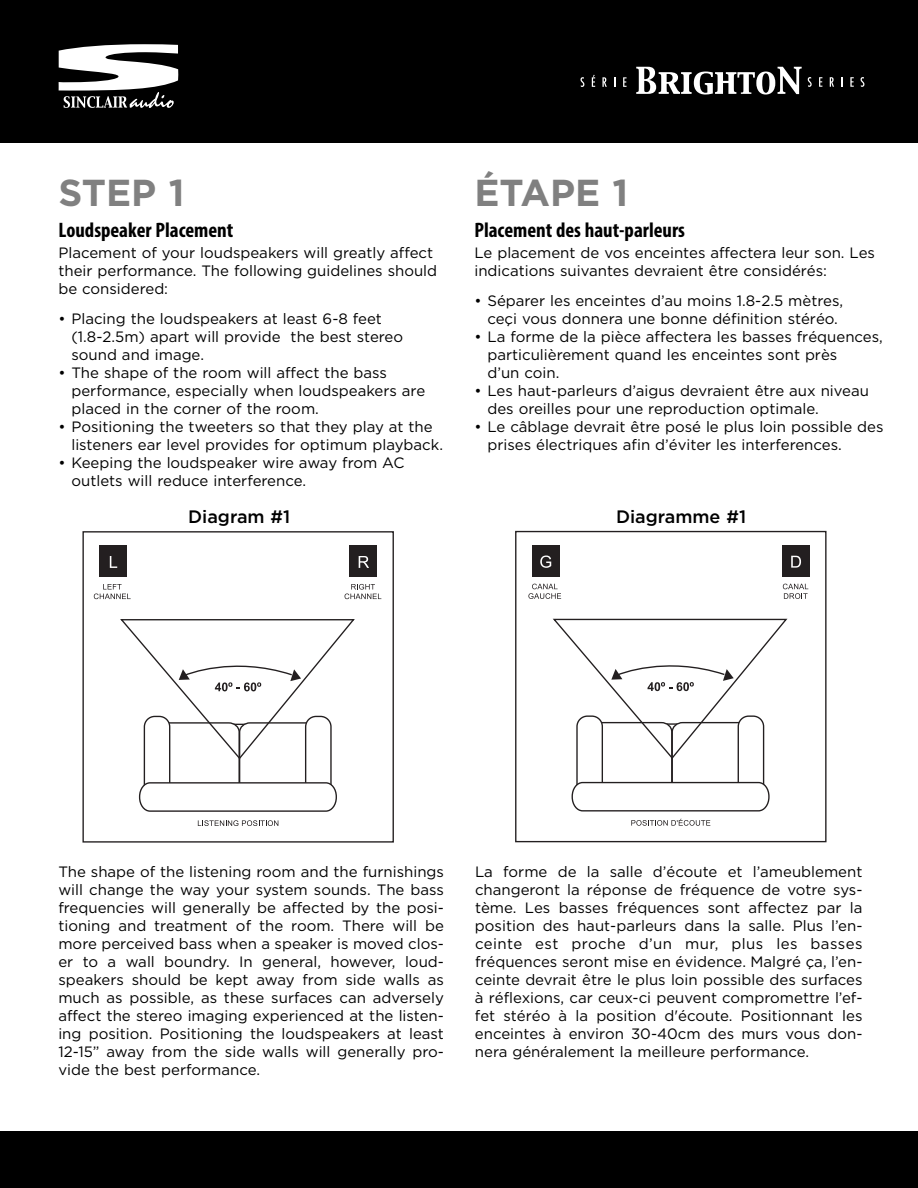
<style>
.page{position:relative;width:918px;height:1188px;background:#fff}
.page>*{position:absolute;margin:0;border:0;box-sizing:border-box;transform-origin:0 0}
.t1{font:700 37.5px "Gotham";color:#808080}
.t2{font:700 condensed 21px "Myriad Pro";color:#000}
.t3{font:500 18px "Gotham";color:#000}
.t4{font:15px/18px "Gotham";color:#000}
</style>
<div class="page">
<div style="left:144px;top:716px;width:26px;height:85px;border:1px solid #231f20;border-radius:10px"></div>
<div style="left:305px;top:716px;width:27px;height:85px;border:1px solid #231f20;border-radius:10px"></div>
<svg style="left:138px;top:781px;width:199px;height:31px"></svg>
<svg style="left:120px;top:619px;width:235px;height:141px"></svg>
<div style="left:82px;top:531px;width:312px;height:312px;border:1px solid #231f20"></div>
<div style="left:350px;top:546px;width:27px;height:31px;background:#231f20"></div>
<div style="left:99px;top:546px;width:28px;height:31px;background:#231f20"></div>
<svg style="left:94px;top:584px;width:37px;height:15px"></svg>
<svg style="left:198px;top:820px;width:80px;height:6px"></svg>
<svg style="left:345px;top:584px;width:36px;height:15px"></svg>
<svg style="left:110px;top:556px;width:7px;height:12px"></svg>
<svg style="left:359px;top:556px;width:10px;height:12px"></svg>
<div style="left:576px;top:715px;width:27px;height:86px;border:1px solid #231f20;border-radius:10px"></div>
<div style="left:738px;top:715px;width:26px;height:86px;border:1px solid #231f20;border-radius:10px"></div>
<svg style="left:571px;top:781px;width:199px;height:31px"></svg>
<svg style="left:552px;top:618px;width:236px;height:142px"></svg>
<div style="left:515px;top:531px;width:312px;height:311px;border:1px solid #231f20"></div>
<div style="left:782px;top:545px;width:28px;height:31px;background:#231f20"></div>
<div style="left:532px;top:545px;width:27px;height:31px;background:#231f20"></div>
<svg style="left:528px;top:584px;width:33px;height:15px"></svg>
<svg style="left:631px;top:819px;width:79px;height:7px"></svg>
<svg style="left:783px;top:584px;width:25px;height:15px"></svg>
<svg style="left:540px;top:556px;width:11px;height:12px"></svg>
<svg style="left:791px;top:556px;width:10px;height:12px"></svg>
<div style="left:0;top:0;width:918px;height:143px;background:#000"></div>
<svg style="left:59px;top:44px;width:119px;height:64px"></svg>
<div style="left:0;top:1132px;width:918px;height:56px;background:#000"></div>
<svg style="left:636px;top:67px;width:166px;height:28px"></svg>
<svg style="left:808px;top:77px;width:4px;height:10px"></svg>
<svg style="left:819px;top:77px;width:3px;height:10px"></svg>
<svg style="left:830px;top:77px;width:4px;height:10px"></svg>
<svg style="left:841px;top:77px;width:2px;height:10px"></svg>
<svg style="left:850px;top:77px;width:4px;height:10px"></svg>
<svg style="left:861px;top:77px;width:3px;height:10px"></svg>
<svg style="left:580px;top:77px;width:4px;height:10px"></svg>
<svg style="left:592px;top:75px;width:3px;height:12px"></svg>
<svg style="left:602px;top:77px;width:5px;height:10px"></svg>
<svg style="left:623px;top:77px;width:4px;height:10px"></svg>
<h1 class="t1" style="left:58px;top:171px;width:128px">STEP 1</h1>
<h2 class="t2" style="left:58px;top:222px;width:177px">Loudspeaker Placement</h2>
<p class="t4" style="left:58px;top:244px;width:380px">Placement of your loudspeakers will greatly affect their performance. The following guidelines should be considered:</p>
<p class="t4" style="left:71px;top:310px;width:333px;text-indent:-13px">• Placing the loudspeakers at least 6-8 feet (1.8-2.5m) apart will provide the best stereo sound and image.</p>
<p class="t4" style="left:71px;top:364px;width:355px;text-indent:-13px">• The shape of the room will affect the bass performance, especially when loudspeakers are placed in the corner of the room.</p>
<p class="t4" style="left:71px;top:418px;width:373px;text-indent:-13px">• Positioning the tweeters so that they play at the listeners ear level provides for optimum playback.</p>
<p class="t4" style="left:71px;top:454px;width:335px;text-indent:-13px">• Keeping the loudspeaker wire away from AC outlets will reduce interference.</p>
<h1 class="t1" style="left:474px;top:171px;width:156px">ÉTAPE 1</h1>
<h2 class="t2" style="left:474px;top:222px;width:212px">Placement des haut-parleurs</h2>
<p class="t4" style="left:474px;top:244px;width:402px">Le placement de vos enceintes affectera leur son. Les indications suivantes devraient être considérés:</p>
<p class="t4" style="left:474px;top:292px;width:370px;text-align:center">• Séparer les enceintes d’au moins 1.8-2.5 mètres, ceçi vous donnera une bonne définition stéréo.</p>
<p class="t4" style="left:487px;top:328px;width:397px;text-indent:-13px">• La forme de la pièce affectera les basses fréquences, particulièrement quand les enceintes sont près<br>d’un coin.</p>
<p class="t4" style="left:487px;top:382px;width:383px;text-indent:-13px">• Les haut-parleurs d’aigus devraient être aux niveau des oreilles pour une reproduction optimale.</p>
<p class="t4" style="left:487px;top:418px;width:398px;text-indent:-13px">• Le câblage devrait être posé le plus loin possible des prises électriques afin d’éviter les interferences.</p>
<p class="t3" style="left:188px;top:506px;width:104px">Diagram #1</p>
<p class="t3" style="left:616px;top:506px;width:132px">Diagramme #1</p>
<p class="t4" style="left:58px;top:863px;width:387px;text-align:justify">The shape of the listening room and the furnishings will change the way your system sounds. The bass frequencies will generally be affected by the posi&shy;tioning and treatment of the room. There will be more perceived bass when a speaker is moved clos&shy;er to a wall boundry. In general, however, loud&shy;speakers should be kept away from side walls as much as possible, as these surfaces can adversely affect the stereo imaging experienced at the listen&shy;ing position. Positioning the loudspeakers at least 12-15” away from the side walls will generally pro&shy;vide the best performance.</p>
<p class="t4" style="left:475px;top:863px;width:389px;text-align:justify">La forme de la salle d’écoute et l’ameublement changeront la réponse de fréquence de votre sys&shy;tème. Les basses fréquences sont affectez par la position des haut-parleurs dans la salle. Plus l’en&shy;ceinte est proche d’un mur, plus les basses fréquences seront mise en évidence. Malgré ça, l’en&shy;ceinte devrait être le plus loin possible des surfaces à réflexions, car ceux-ci peuvent compromettre l’ef&shy;fet stéréo à la position d'écoute. Positionnant les enceintes à environ 30-40cm des murs vous don&shy;nera généralement la meilleure performance.</p>
</div>
